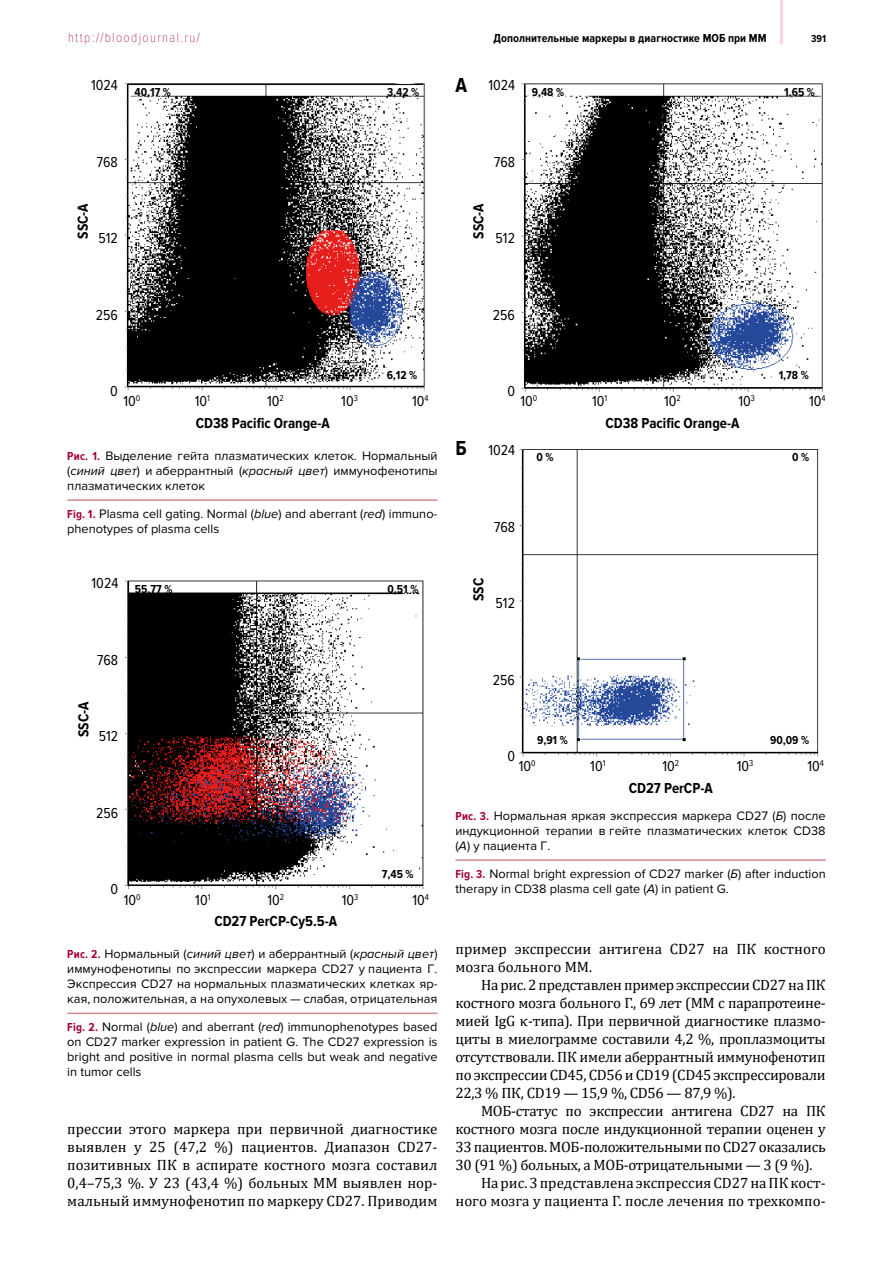
<style>
.page{position:relative;width:893px;height:1263px;background:#fff}
.page>*{position:absolute;margin:0;border:0;box-sizing:border-box;transform-origin:0 0}
.t1{font:700 21px "Proxima Nova Cond";color:#000}
.t2{font:15px/18px "Cambria";letter-spacing:-.02em;color:#000;text-align:justify}
.t3{font:15px/18px "Cambria";color:#000}
.t4{font:15px "Proxima Nova Cond";color:#000}
.t5{font:700 15px "Proxima Nova Cond";color:#000}
.t6{font:100 13.5px "Proxima Nova Cond";letter-spacing:.1em;color:#a70037}
.t7{font:12.75px/15px "Proxima Nova";color:#000;text-align:justify}
.t8{font:700 12px "Proxima Nova Cond";letter-spacing:.005em;color:#000}
.t9{font:700 10.5px "Proxima Nova Cond";color:#000}
.s1{font-family:"Proxima Nova Cond";font-weight:700;font-size:12px;color:#a70037}
.s2{font-style:italic}
</style>
<div class="page">
<hr style="left:780px;top:0;width:3px;height:44px;background:#fad5e0">
<img style="left:124px;top:83px;width:301px;height:308px">
<img style="left:305px;top:212px;width:50px;height:17px">
<hr style="left:128px;top:84px;width:295px;height:1px;background:#000">
<hr style="left:67px;top:499px;width:370px;height:2px;background:#d3888e">
<img style="left:124px;top:580px;width:300px;height:309px">
<hr style="left:67px;top:1012px;width:370px;height:2px;background:#d3888e">
<img style="left:521px;top:83px;width:302px;height:309px">
<img style="left:519px;top:449px;width:300px;height:308px">
<hr style="left:455px;top:859px;width:371px;height:2px;background:#d3888e">
<p class="t6" style="left:68px;top:30px;width:133px">http://bloodjournal.ru/</p>
<p class="t8" style="left:493px;top:31px;width:275px">Дополнительные маркеры в диагностике МОБ при ММ</p>
<p class="t9" style="left:811px;top:33px;width:16px">391</p>
<p class="t4" style="left:91px;top:77px;width:28px">1024</p>
<h1 class="t1" style="left:455px;top:73px;width:13px">А</h1>
<p class="t4" style="left:488px;top:77px;width:28px">1024</p>
<p class="t8" style="left:135px;top:85px;width:38px">40,17 %</p>
<p class="t8" style="left:387px;top:85px;width:34px">3,42 %</p>
<p class="t8" style="left:532px;top:85px;width:34px">9,48 %</p>
<p class="t8" style="left:784px;top:85px;width:32px">1,65 %</p>
<p class="t4" style="left:97px;top:153px;width:22px">768</p>
<p class="t5" style="left:75px;top:239px;width:37px;rotate:-90deg">SSC-А</p>
<p class="t4" style="left:98px;top:230px;width:21px">512</p>
<p class="t4" style="left:494px;top:153px;width:22px">768</p>
<p class="t5" style="left:470px;top:239px;width:37px;rotate:-90deg">SSC-А</p>
<p class="t4" style="left:496px;top:230px;width:21px">512</p>
<p class="t4" style="left:96px;top:306px;width:24px">256</p>
<p class="t4" style="left:493px;top:306px;width:24px">256</p>
<p class="t8" style="left:387px;top:369px;width:32px">6,12 %</p>
<p class="t8" style="left:779px;top:369px;width:32px">1,78 %</p>
<p class="t4" style="left:110px;top:383px;width:9px">0</p>
<p class="t4" style="left:123px;top:393px;width:18px">10<sup>0</sup></p>
<p class="t4" style="left:195px;top:393px;width:17px">10<sup>1</sup></p>
<p class="t4" style="left:267px;top:393px;width:18px">10<sup>2</sup></p>
<p class="t4" style="left:341px;top:393px;width:18px">10<sup>3</sup></p>
<p class="t4" style="left:412px;top:393px;width:18px">10<sup>4</sup></p>
<p class="t5" style="left:196px;top:414px;width:136px">CD38 Pacific Orange-А</p>
<p class="t4" style="left:507px;top:383px;width:9px">0</p>
<p class="t4" style="left:520px;top:393px;width:18px">10<sup>0</sup></p>
<p class="t4" style="left:592px;top:393px;width:17px">10<sup>1</sup></p>
<p class="t4" style="left:664px;top:393px;width:18px">10<sup>2</sup></p>
<p class="t4" style="left:738px;top:393px;width:18px">10<sup>3</sup></p>
<p class="t4" style="left:809px;top:393px;width:18px">10<sup>4</sup></p>
<p class="t5" style="left:605px;top:414px;width:136px">CD38 Pacific Orange-А</p>
<p class="t7" style="left:67px;top:449px;width:372px"><span class="s1">Рис. 1.</span> Выделение гейта плазматических клеток. Нормальный (<span class="s2">синий цвет</span>) и аберрантный (<span class="s2">красный цвет</span>) иммунофенотипы плазматических клеток</p>
<p class="t7" style="left:67px;top:506px;width:372px"><span class="s1">Fig. 1.</span> Plasma cell gating. Normal (<span class="s2">blue</span>) and aberrant (<span class="s2">red</span>) immuno&shy;phenotypes of plasma cells</p>
<h1 class="t1" style="left:455px;top:436px;width:13px">Б</h1>
<p class="t4" style="left:488px;top:442px;width:28px">1024</p>
<p class="t8" style="left:530px;top:446px;width:40px">55,09 %</p>
<p class="t8" style="left:782px;top:446px;width:31px">1,19 %</p>
<p class="t8" style="left:537px;top:450px;width:19px">0 %</p>
<p class="t8" style="left:792px;top:450px;width:19px">0 %</p>
<p class="t4" style="left:494px;top:518px;width:23px">768</p>
<p class="t4" style="left:92px;top:575px;width:28px">1024</p>
<p class="t8" style="left:135px;top:582px;width:39px">55,77 %</p>
<p class="t8" style="left:387px;top:582px;width:32px">0,51 %</p>
<p class="t5" style="left:470px;top:601px;width:25px;rotate:-90deg">SSC</p>
<p class="t4" style="left:496px;top:595px;width:21px">512</p>
<p class="t4" style="left:97px;top:652px;width:22px">768</p>
<p class="t5" style="left:75px;top:737px;width:37px;rotate:-90deg">SSC-А</p>
<p class="t4" style="left:99px;top:728px;width:21px">512</p>
<p class="t4" style="left:96px;top:805px;width:24px">256</p>
<p class="t8" style="left:382px;top:867px;width:33px">7,45 %</p>
<p class="t4" style="left:111px;top:881px;width:9px">0</p>
<p class="t4" style="left:124px;top:891px;width:18px">10<sup>0</sup></p>
<p class="t4" style="left:195px;top:891px;width:17px">10<sup>1</sup></p>
<p class="t4" style="left:267px;top:891px;width:18px">10<sup>2</sup></p>
<p class="t4" style="left:342px;top:891px;width:18px">10<sup>3</sup></p>
<p class="t4" style="left:412px;top:891px;width:18px">10<sup>4</sup></p>
<p class="t5" style="left:214px;top:913px;width:124px">CD27 PerCP-Cy5.5-А</p>
<p class="t7" style="left:67px;top:947px;width:372px"><span class="s1">Рис. 2.</span> Нормальный (<span class="s2">синий цвет</span>) и аберрантный (<span class="s2">красный цвет</span>) иммунофенотипы по экспрессии маркера CD27 у пациента Г.<br>Экспрессия CD27 на нормальных плазматических клетках яр&shy;кая, положительная, а на опухолевых — слабая, отрицательная</p>
<p class="t7" style="left:67px;top:1019px;width:372px"><span class="s1">Fig. 2.</span> Normal (<span class="s2">blue</span>) and aberrant (<span class="s2">red</span>) immunophenotypes based on CD27 marker expression in patient G. The CD27 expression is bright and positive in normal plasma cells but weak and negative in tumor cells</p>
<p class="t2" style="left:67px;top:1120px;width:372px">прессии этого маркера при первичной диагностике выявлен у 25 (47,2 %) пациентов. Диапазон CD27- позитивных ПК в аспирате костного мозга составил 0,4–75,3 %. У 23 (43,4 %) больных ММ выявлен нор&shy;мальный иммунофенотип по маркеру CD27. Приводим</p>
<p class="t4" style="left:493px;top:671px;width:24px">256</p>
<p class="t8" style="left:777px;top:731px;width:32px">9,01 %</p>
<p class="t8" style="left:537px;top:734px;width:32px">9,91 %</p>
<p class="t8" style="left:770px;top:734px;width:41px">90,09 %</p>
<p class="t4" style="left:507px;top:748px;width:9px">0</p>
<p class="t4" style="left:519px;top:758px;width:18px">10<sup>0</sup></p>
<p class="t4" style="left:590px;top:758px;width:17px">10<sup>1</sup></p>
<p class="t4" style="left:662px;top:758px;width:18px">10<sup>2</sup></p>
<p class="t4" style="left:737px;top:758px;width:18px">10<sup>3</sup></p>
<p class="t4" style="left:807px;top:758px;width:18px">10<sup>4</sup></p>
<p class="t5" style="left:629px;top:779px;width:86px">CD27 PerCP-А</p>
<p class="t7" style="left:455px;top:809px;width:372px"><span class="s1">Рис. 3.</span> Нормальная яркая экспрессия маркера CD27 (<span class="s2">Б</span>) после индукционной терапии в гейте плазматических клеток CD38 (<span class="s2">А</span>) у пациента Г.</p>
<p class="t7" style="left:455px;top:866px;width:372px"><span class="s1">Fig. 3.</span> Normal bright expression of CD27 marker (<span class="s2">Б</span>) after induction therapy in CD38 plasma cell gate (<span class="s2">А</span>) in patient G.</p>
<p class="t3" style="left:455px;top:940px;width:372px">пример экспрессии антигена CD27 на ПК костного мозга больного ММ.</p>
<p class="t2" style="left:455px;top:976px;width:372px;text-indent:26px">На рис.2представлен пример экспрессии CD27на ПК костного мозга больного Г., 69 лет (ММ с парапротеине&shy;мией IgG κ-типа). При первичной диагностике плазмо&shy;циты в миелограмме составили 4,2 %, проплазмоциты отсутствовали. ПК имели аберрантный иммунофенотип по экспрессии CD45, CD56 и CD19 (CD45 экспрессировали 22,3 % ПК, CD19 — 15,9 %, CD56 — 87,9 %).</p>
<p class="t2" style="left:481px;top:1102px;width:346px">МОБ-статус по экспрессии антигена CD27 на ПК</p>
<p class="t2" style="left:455px;top:1120px;width:372px">костного мозга после индукционной терапии оценен у</p>
<p class="t2" style="left:455px;top:1138px;width:372px">33 пациентов. МОБ-положительными по CD27 оказались</p>
<p class="t2" style="left:455px;top:1156px;width:358px">30 (91 %) больных, а МОБ-отрицательными — 3 (9 %).</p>
<p class="t3" style="left:481px;top:1174px;width:346px">На рис.3представлена экспрессия CD27 на ПК кост-</p>
<p class="t3" style="left:455px;top:1192px;width:372px">ного мозга у пациента Г. после лечения по трехкомпо-</p>
</div>
